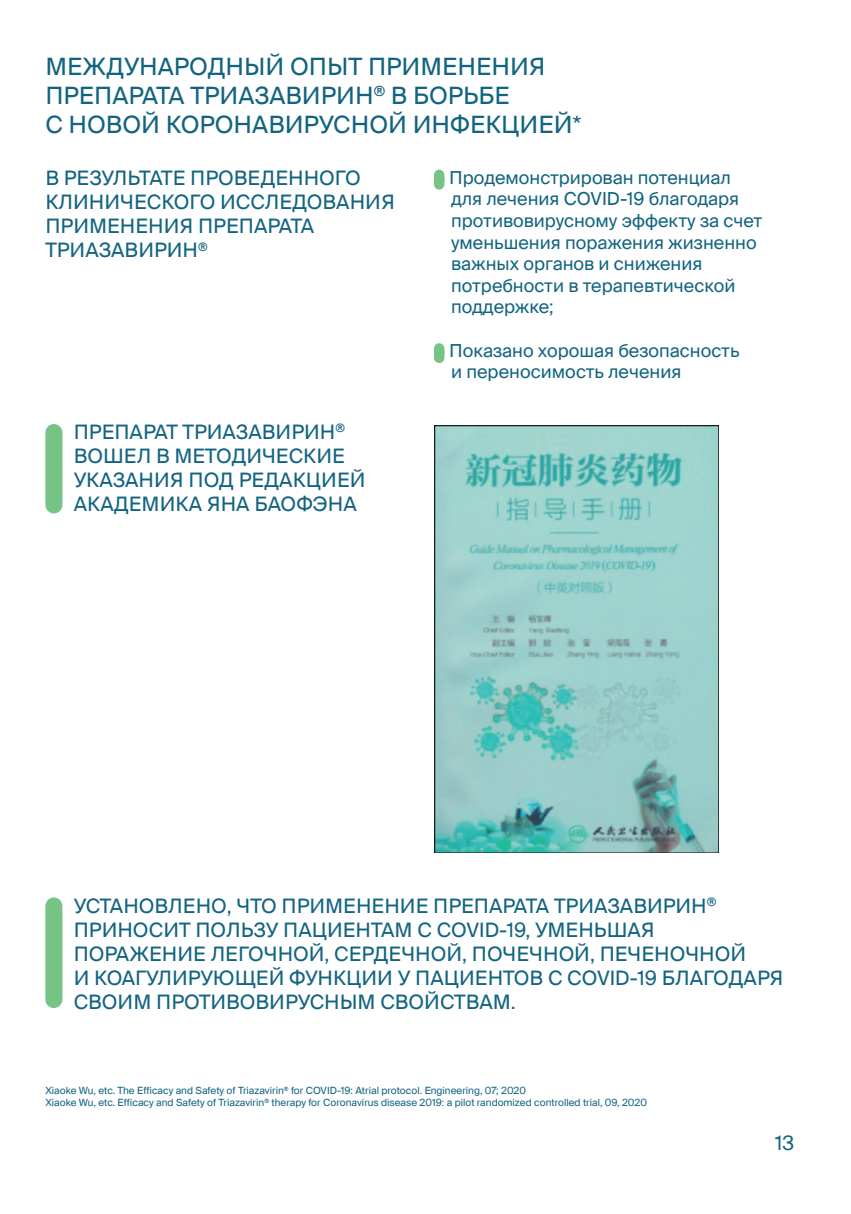
<style>
.page{position:relative;width:851px;height:1214px;background:#fff}
.page>*{position:absolute;margin:0;border:0;box-sizing:border-box;transform-origin:0 0}
.t1{font:24px/28.8px "Suisse Intl";color:#136481}
.t2{font:20px/24px "Suisse Intl";color:#136481}
.t3{font:18px/21.6px "Suisse Intl";color:#136481}
.t4{font:10px/12px "Suisse Intl";color:#136481}
.s1{color:#75c486}
</style>
<div class="page">
<img style="left:434px;top:425px;width:284px;height:427px">
<div style="left:45px;top:424px;width:17px;height:89px;background:#75c486;border-radius:9px"></div>
<div style="left:45px;top:897px;width:17px;height:110px;background:#75c486;border-radius:9px"></div>
<div style="left:434px;top:170px;width:10px;height:19px;background:#75c486;border-radius:5px"></div>
<div style="left:434px;top:343px;width:10px;height:20px;background:#75c486;border-radius:5px"></div>
<p class="t1" style="left:45px;top:53px;width:537px">МЕЖДУНАРОДНЫЙ ОПЫТ ПРИМЕНЕНИЯ<br>ПРЕПАРАТА ТРИАЗАВИРИН<sup>®</sup> В БОРЬБЕ<br>С НОВОЙ КОРОНАВИРУСНОЙ ИНФЕКЦИЕЙ*</p>
<p class="t2" style="left:45px;top:166px;width:351px">В РЕЗУЛЬТАТЕ ПРОВЕДЕННОГО<br>КЛИНИЧЕСКОГО ИССЛЕДОВАНИЯ<br>ПРИМЕНЕНИЯ ПРЕПАРАТА<br>ТРИАЗАВИРИН<sup>®</sup></p>
<p class="t3" style="left:451px;top:167px;width:313px;text-indent:-17px"><span class="s1">●</span> Продемонстрирован потенциал для лечения COVID-19 благодаря противовирусному эффекту за счет уменьшения поражения жизненно важных органов и снижения потребности в терапевтической поддержке;</p>
<p class="t3" style="left:451px;top:339px;width:290px;text-indent:-17px"><span class="s1">●</span> Показано хорошая безопасность и переносимость лечения</p>
<p class="t2" style="left:74px;top:420px;width:293px">ПРЕПАРАТ ТРИАЗАВИРИН<sup>®<br></sup>ВОШЕЛ В МЕТОДИЧЕСКИЕ<br>УКАЗАНИЯ ПОД РЕДАКЦИЕЙ<br>АКАДЕМИКА ЯНА БАОФЭНА</p>
<p class="t2" style="left:74px;top:893px;width:711px">УСТАНОВЛЕНО, ЧТО ПРИМЕНЕНИЕ ПРЕПАРАТА ТРИАЗАВИРИН<sup>® </sup>ПРИНОСИТ ПОЛЬЗУ ПАЦИЕНТАМ С COVID-19, УМЕНЬШАЯ ПОРАЖЕНИЕ ЛЕГОЧНОЙ, СЕРДЕЧНОЙ, ПОЧЕЧНОЙ, ПЕЧЕНОЧНОЙ<br>И КОАГУЛИРУЮЩЕЙ ФУНКЦИИ У ПАЦИЕНТОВ С COVID-19 БЛАГОДАРЯ СВОИМ ПРОТИВОВИРУСНЫМ СВОЙСТВАМ.</p>
<p class="t4" style="left:45px;top:1084px;width:603px">Xiaoke Wu, etc. The Efficacy and Safety of Triazavirin<sup>®</sup> for COVID-19: Atrial protocol. Engineering, 07; 2020<br>Xiaoke Wu, etc. Efficacy and Safety of Triazavirin<sup>®</sup> therapy for Coronavirus disease 2019: a pilot randomized controlled trial, 09, 2020</p>
<p class="t2" style="left:775px;top:1130px;width:21px">13</p>
</div>
